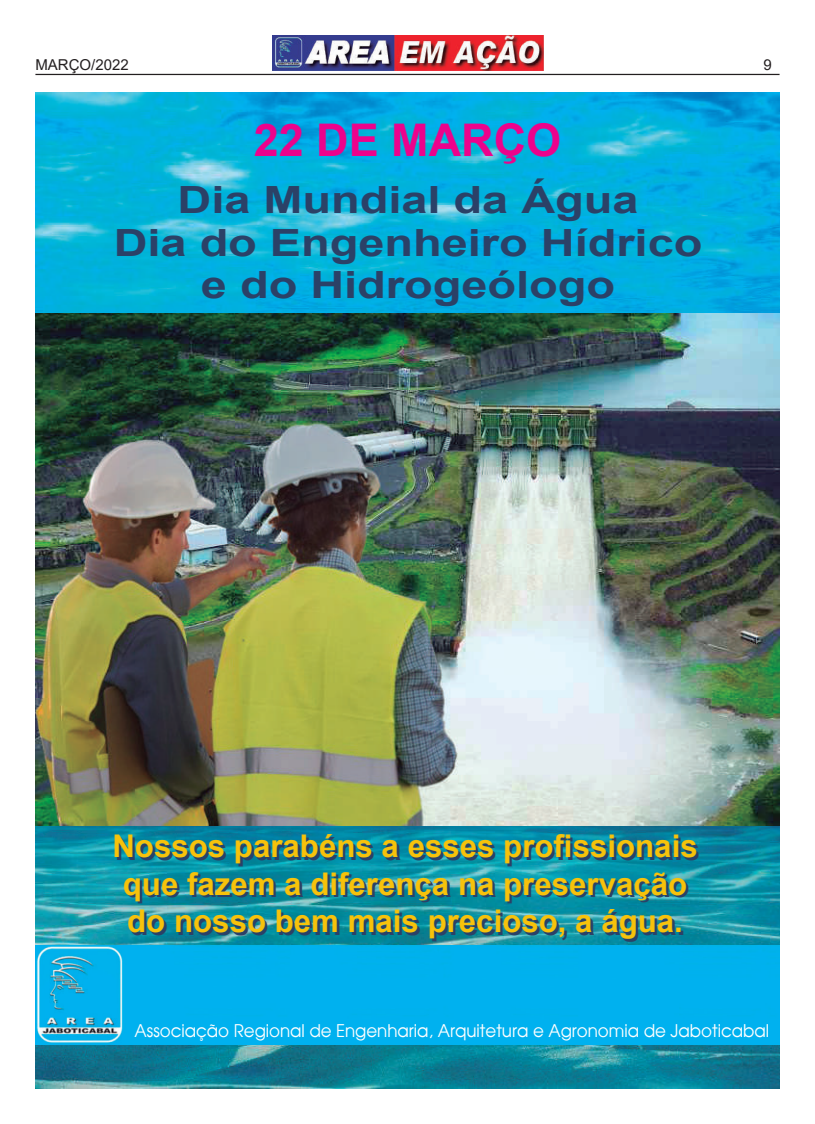
<style>
.page{position:relative;width:815px;height:1124px;background:#fff}
.page>*{position:absolute;margin:0;border:0;box-sizing:border-box;transform-origin:0 0}
.t1{font:700 45px "Arial";color:#ed028c}
.t2{font:700 37.5px/42.5px "Arial";color:#2b4167;text-align:center;scale:1.25 1}
.t3{font:700 31.25px/37.5px "Arial";color:#f7c20b;text-align:center}
.t4{font:17.5px "Avalon";color:#fff;scale:.95 1}
.t5{font:15px "Arial";color:#231f20}
</style>
<div class="page">
<img style="left:273px;top:35px;width:270px;height:36px">
<hr style="left:35px;top:74px;width:745px;height:1px;background:#231f20">
<img style="left:35px;top:92px;width:745px;height:996px">
<img style="left:36px;top:314px;width:744px;height:511px">
<div style="left:35px;top:945px;width:745px;height:99px;background:#00b1ef"></div>
<p class="t5" style="left:35px;top:55px;width:95px">MARÇO/2022</p>
<p class="t5" style="left:763px;top:55px;width:10px">9</p>
<h1 class="t1" style="left:254px;top:108px;width:309px">22 DE MARÇO</h1>
<p class="t2" style="left:114px;top:179px;width:472px">Dia Mundial da Água<br>Dia do Engenheiro Hídrico e do Hidrogeólogo</p>
<p class="t3" style="left:112px;top:827px;width:587px">Nossos parabéns a esses profissionais que fazem a diferença na preservação do nosso bem mais precioso, a água.</p>
<p class="t4" style="left:135px;top:1019px;width:669px">Associação Regional de Engenharia, Arquitetura e Agronomia de Jaboticabal</p>
</div>
